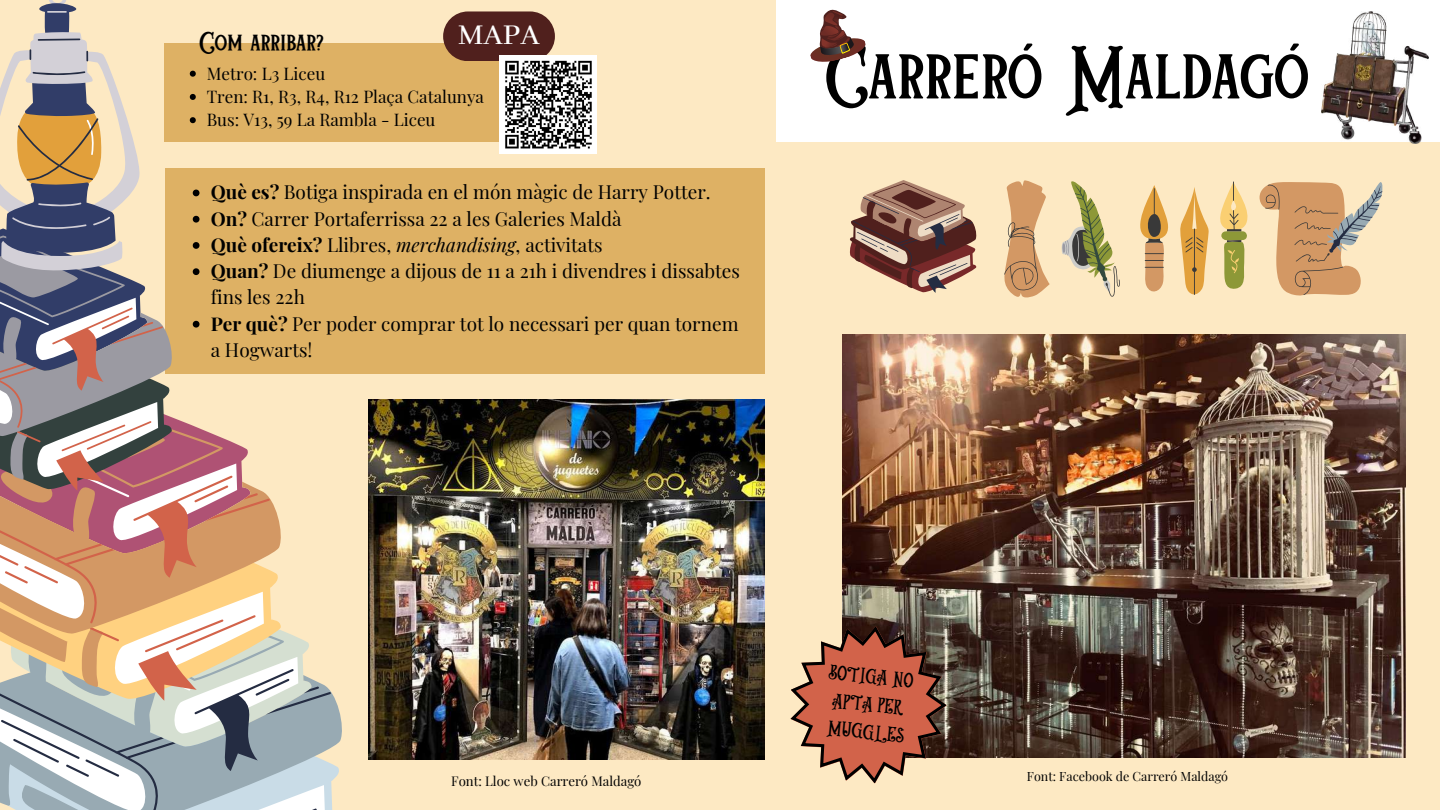
<style>
.page{position:relative;width:1440px;height:810px;background:#fde9c3}
.page>*{position:absolute;margin:0;border:0;box-sizing:border-box;transform-origin:0 0}
.t1{font:84.1px "Silver Stone";color:#000}
.t2{font:500 32px "Abhaya Libre";color:#fff}
.t3{font:30px "Silver Stone";color:#000}
.t4{font:20px/27.7px "Silver Stone";color:#000}
.t5{font:19px/26.2px "Playfair Display";color:#000}
.t6{font:17px/23.2px "Playfair Display";color:#000}
.t7{font:13.2px "Playfair Display";color:#000}
.t8{font:12.5px "Playfair Display";color:#000}
.s1{font-weight:700}
.s2{font-style:italic}
</style>
<div class="page">
<div style="left:777px;top:0;width:663px;height:142px;background:#fff"></div>
<img style="left:842px;top:335px;width:563px;height:423px">
<div style="left:165px;top:168px;width:600px;height:206px;background:#deb164"></div>
<div style="left:165px;top:43px;width:334px;height:99px;background:#deb164"></div>
<svg style="left:791px;top:626px;width:156px;height:158px"></svg>
<svg style="left:810px;top:9px;width:56px;height:53px"></svg>
<svg style="left:849px;top:180px;width:128px;height:113px"></svg>
<svg style="left:331px;top:692px;width:11px;height:118px"></svg>
<svg style="left:0;top:632px;width:331px;height:178px;fill:#98aab3"></svg>
<svg style="left:270px;top:499px;width:15px;height:188px"></svg>
<svg style="left:0;top:485px;width:270px;height:216px"></svg>
<svg style="left:1004px;top:180px;width:46px;height:118px"></svg>
<svg style="left:1140px;top:182px;width:108px;height:113px"></svg>
<svg style="left:1260px;top:182px;width:123px;height:114px"></svg>
<svg style="left:1061px;top:181px;width:59px;height:116px"></svg>
<img style="left:1321px;top:11px;width:108px;height:133px">
<img style="left:368px;top:400px;width:396px;height:359px">
<svg style="left:0;top:0;width:250px;height:557px"></svg>
<div style="left:443px;top:11px;width:112px;height:50px;background:#50201d;border-radius:25px"></div>
<img style="left:499px;top:56px;width:98px;height:97px">
<h2 class="t2" style="left:458px;top:17px;width:83px">MAPA</h2>
<h3 class="t3" style="left:199px;top:24px;width:126px">Com arribar?</h3>
<p class="t6" style="left:207px;top:61px;width:279px">Metro: L3 Liceu<br>Tren: R1, R3, R4, R12 Plaça Catalunya<br>Bus: V13, 59 La Rambla - Liceu</p>
<p class="t5" style="left:211px;top:178px;width:531px"><span class="s1">Què es?</span> Botiga inspirada en el món màgic de Harry Potter.<br><span class="s1">On?</span> Carrer Portaferrissa 22 a les Galeries Maldà<br><span class="s1">Què ofereix?</span> Llibres, <span class="s2">merchandising</span>, activitats<br><span class="s1">Quan?</span> De diumenge a dijous de 11 a 21h i divendres i dissabtes fins les 22h<br><span class="s1">Per què?</span> Per poder comprar tot lo necessari per quan tornem a Hogwarts!</p>
<h1 class="t1" style="left:825px;top:24px;width:485px">Carreró Maldagó</h1>
<p class="t7" style="left:451px;top:772px;width:192px">Font: Lloc web Carreró Maldagó</p>
<p class="t4" style="left:830px;top:657px;width:87px;rotate:6deg">BOTIGA NO<br>APTA PER<br>MUGGLES</p>
<p class="t8" style="left:1027px;top:767px;width:203px">Font: Facebook de Carreró Maldagó</p>
</div>
